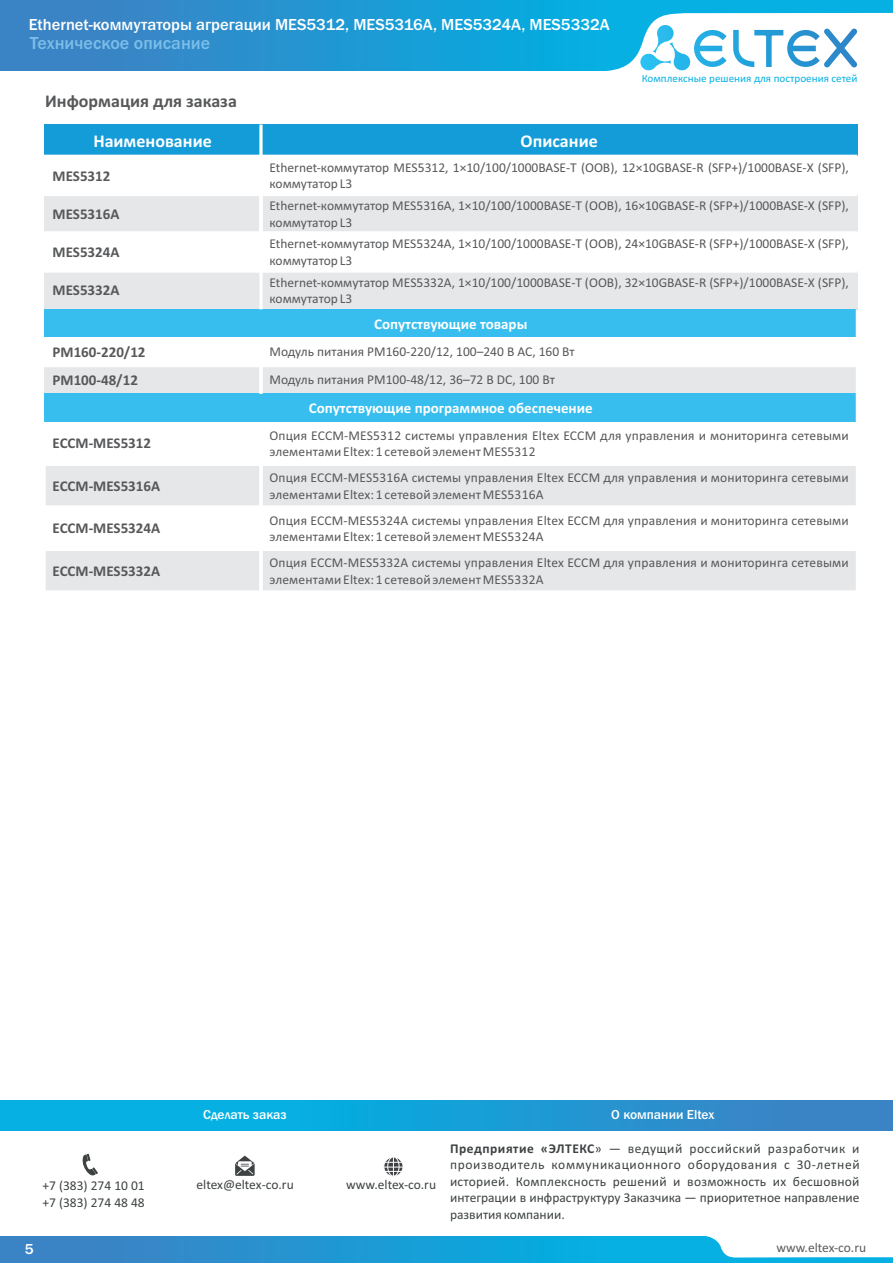
<style>
.page{position:relative;width:893px;height:1263px;background:#fff}
.page>*{position:absolute;margin:0;border:0;box-sizing:border-box;transform-origin:0 0}
.t1{font:700 18px "Calibri";color:#fff}
.t2{font:500 18px "Franklin Gothic";color:#7bbee9}
.t3{font:700 18px "Calibri";color:#57585a}
.t4{font:500 16.5px "Franklin Gothic";color:#fff}
.t5{font:700 15px "Calibri";color:#57585a}
.t6{font:700 15px "Calibri";color:#fff}
.t7{font:500 15px "Franklin Gothic";color:#fff}
.t8{font:13.5px/16.5px "Calibri";color:#57585a}
.t9{font:13.5px/16.5px "Calibri";color:#3e4243;text-align:justify}
.t10{font:500 13.5px "Franklin Gothic";color:#fff}
.t11{font:13.5px "Calibri";color:#595c5d}
.t12{font:11.1px "Calibri";color:#07b0e3}
.s1{font-weight:700}
</style>
<div class="page">
<div style="left:0;top:0;width:893px;height:71px;background:linear-gradient(to right,#3a82c3,#00bbea)"></div>
<svg style="left:589px;top:13px;width:304px;height:58px"></svg>
<div style="left:0;top:1236px;width:893px;height:27px;background:linear-gradient(to right,#3a82c3,#00bbea)"></div>
<div style="left:0;top:1100px;width:893px;height:30px;background:linear-gradient(to right,#00bbea,#3a82c3)"></div>
<svg style="left:235px;top:1155px;width:20px;height:21px"></svg>
<div style="left:383px;top:1156px;width:20px;height:21px;background:#fafafa;border:1px solid #fff;border-radius:50%"></div>
<div style="left:387px;top:1156px;width:12px;height:20px;background:#fdfdfd;border:1px solid #fff;border-radius:50%"></div>
<svg style="left:384px;top:1157px;width:19px;height:19px"></svg>
<svg style="left:82px;top:1154px;width:16px;height:22px"></svg>
<svg style="left:703px;top:1236px;width:190px;height:22px"></svg>
<div style="left:44px;top:125px;width:217px;height:31px;background:#149cd8"></div>
<div style="left:261px;top:125px;width:596px;height:31px;background:#149cd8"></div>
<div style="left:44px;top:195px;width:217px;height:38px;background:#e6e7e9"></div>
<div style="left:261px;top:195px;width:596px;height:38px;background:#e6e7e9"></div>
<div style="left:44px;top:271px;width:217px;height:38px;background:#e6e7e9"></div>
<div style="left:261px;top:271px;width:596px;height:38px;background:#e6e7e9"></div>
<div style="left:44px;top:309px;width:813px;height:28px;background:#37beee"></div>
<div style="left:44px;top:366px;width:217px;height:28px;background:#e6e7e9"></div>
<div style="left:261px;top:366px;width:596px;height:28px;background:#e6e7e9"></div>
<div style="left:44px;top:394px;width:813px;height:28px;background:#37beee"></div>
<div style="left:44px;top:464px;width:217px;height:43px;background:#e6e7e9"></div>
<div style="left:261px;top:464px;width:596px;height:43px;background:#e6e7e9"></div>
<div style="left:44px;top:549px;width:217px;height:43px;background:#e6e7e9"></div>
<div style="left:261px;top:549px;width:596px;height:43px;background:#e6e7e9"></div>
<hr style="left:43px;top:422px;width:3px;height:172px;background:#fff">
<svg style="left:259px;top:125px;width:4px;height:30px"></svg>
<hr style="left:259px;top:548px;width:4px;height:46px;background:#fff">
<hr style="left:259px;top:463px;width:4px;height:45px;background:#fff">
<hr style="left:259px;top:364px;width:4px;height:30px;background:#fff">
<hr style="left:259px;top:269px;width:4px;height:40px;background:#fff">
<hr style="left:259px;top:155px;width:4px;height:79px;background:#fff">
<hr style="left:856px;top:309px;width:3px;height:285px;background:#fff">
<hr style="left:43px;top:590px;width:816px;height:4px;background:#fff">
<hr style="left:43px;top:548px;width:220px;height:3px;background:#fff">
<hr style="left:259px;top:548px;width:600px;height:3px;background:#fff">
<hr style="left:43px;top:505px;width:816px;height:3px;background:#fff">
<hr style="left:43px;top:463px;width:816px;height:3px;background:#fff">
<hr style="left:44px;top:364px;width:219px;height:3px;background:#fff">
<hr style="left:259px;top:364px;width:600px;height:3px;background:#fff">
<hr style="left:44px;top:269px;width:813px;height:4px;background:#fff">
<hr style="left:44px;top:231px;width:813px;height:3px;background:#fff">
<hr style="left:44px;top:193px;width:813px;height:3px;background:#fff">
<hr style="left:44px;top:155px;width:813px;height:3px;background:#fff">
<p class="t4" style="left:29px;top:19px;width:582px">Ethernet-коммутаторы агрегации MES5312, MES5316A, MES5324A, MES5332A</p>
<h1 class="t2" style="left:30px;top:36px;width:182px">Техническое описание</h1>
<p class="t12" style="left:642px;top:73px;width:217px">Комплексные решения для построения сетей</p>
<h1 class="t3" style="left:45px;top:93px;width:193px">Информация для заказа</h1>
<h1 class="t1" style="left:93px;top:133px;width:120px">Наименование</h1>
<h1 class="t1" style="left:521px;top:133px;width:79px">Описание</h1>
<p class="t5" style="left:53px;top:169px;width:59px">MES5312</p>
<p class="t8" style="left:269px;top:160px;width:581px">Ethernet-коммутатор MES5312, 1×10/100/1000BASE-T (OOB), 12×10GBASE-R (SFP+)/1000BASE-X (SFP), коммутатор L3</p>
<p class="t5" style="left:53px;top:208px;width:68px">MES5316A</p>
<p class="t8" style="left:269px;top:198px;width:581px">Ethernet-коммутатор MES5316A, 1×10/100/1000BASE-T (OOB), 16×10GBASE-R (SFP+)/1000BASE-X (SFP), коммутатор L3</p>
<p class="t5" style="left:53px;top:246px;width:68px">MES5324A</p>
<p class="t8" style="left:269px;top:237px;width:581px">Ethernet-коммутатор MES5324A, 1×10/100/1000BASE-T (OOB), 24×10GBASE-R (SFP+)/1000BASE-X (SFP), коммутатор L3</p>
<p class="t5" style="left:53px;top:284px;width:68px">MES5332A</p>
<p class="t8" style="left:269px;top:275px;width:581px">Ethernet-коммутатор MES5332A, 1×10/100/1000BASE-T (OOB), 32×10GBASE-R (SFP+)/1000BASE-X (SFP), коммутатор L3</p>
<p class="t6" style="left:374px;top:317px;width:155px">Сопутствующие товары</p>
<p class="t5" style="left:53px;top:345px;width:94px">PM160-220/12</p>
<p class="t8" style="left:269px;top:345px;width:307px">Модуль питания PM160-220/12, 100–240 В AC, 160 Вт</p>
<p class="t5" style="left:53px;top:374px;width:87px">PM100-48/12</p>
<p class="t8" style="left:269px;top:373px;width:287px">Модуль питания PM100-48/12, 36–72 В DC, 100 Вт</p>
<p class="t6" style="left:309px;top:402px;width:285px">Сопутствующие программное обеспечение</p>
<p class="t5" style="left:53px;top:437px;width:100px">ECCM-MES5312</p>
<p class="t8" style="left:269px;top:428px;width:581px">Опция ECCM-MES5312 системы управления Eltex ECCM для управления и мониторинга сетевыми элементами Eltex: 1 сетевой элемент MES5312</p>
<p class="t5" style="left:53px;top:479px;width:109px">ECCM-MES5316A</p>
<p class="t8" style="left:269px;top:470px;width:581px">Опция ECCM-MES5316A системы управления Eltex ECCM для управления и мониторинга сетевыми элементами Eltex: 1 сетевой элемент MES5316A</p>
<p class="t5" style="left:53px;top:522px;width:109px">ECCM-MES5324A</p>
<p class="t8" style="left:269px;top:513px;width:581px">Опция ECCM-MES5324A системы управления Eltex ECCM для управления и мониторинга сетевыми элементами Eltex: 1 сетевой элемент MES5324A</p>
<p class="t5" style="left:53px;top:565px;width:109px">ECCM-MES5332A</p>
<p class="t8" style="left:269px;top:555px;width:581px">Опция ECCM-MES5332A системы управления Eltex ECCM для управления и мониторинга сетевыми элементами Eltex: 1 сетевой элемент MES5332A</p>
<p class="t10" style="left:203px;top:1109px;width:85px">Сделать заказ</p>
<p class="t9" style="left:42px;top:1179px;width:104px">+7 (383) 274 10 01 +7 (383) 274 48 48</p>
<p class="t9" style="left:196px;top:1177px;width:99px">eltex@eltex-co.ru</p>
<p class="t9" style="left:346px;top:1177px;width:91px">www.eltex-co.ru</p>
<p class="t7" style="left:25px;top:1243px;width:10px">5</p>
<p class="t10" style="left:611px;top:1110px;width:105px">О компании Eltex</p>
<p class="t9" style="left:450px;top:1141px;width:411px"><span class="s1">Предприятие «ЭЛТЕКС</span>» — ведущий российский разработчик и производитель коммуникационного оборудования с 30-летней историей. Комплексность решений и возможность их бесшовной интеграции в инфраструктуру Заказчика — приоритетное направление развития компании.</p>
<p class="t11" style="left:776px;top:1242px;width:91px">www.eltex-co.ru</p>
</div>
